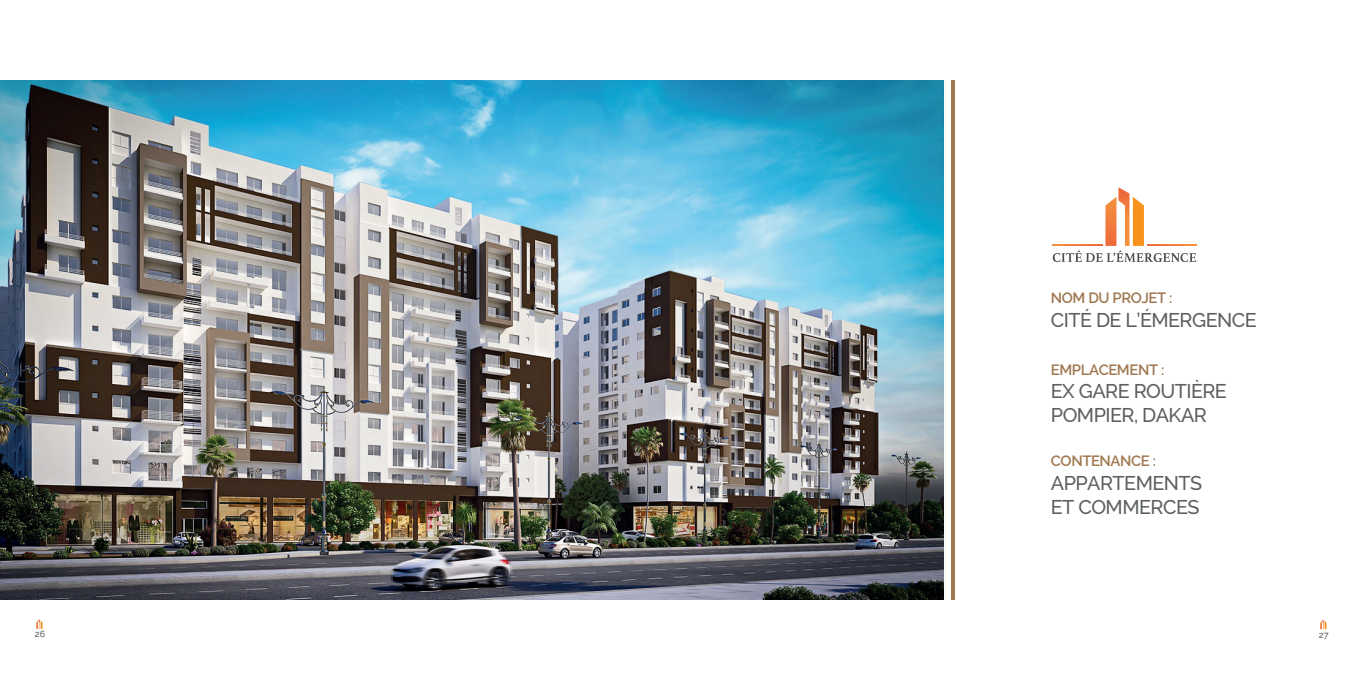
<style>
.page{position:relative;width:1362px;height:680px;background:#fff}
.page>*{position:absolute;margin:0;border:0;box-sizing:border-box;transform-origin:0 0}
.t1{font:500 19.73px/23.7px "Raleway";letter-spacing:-.025em;color:#5c5f5f}
.t2{font:600 14.85px "Raleway";letter-spacing:-.025em;color:#9f7750}
.t3{font:500 9px "Raleway";color:#5c5f5f}
</style>
<div class="page">
<hr style="left:952px;top:80px;width:3px;height:520px;background:#9f7750">
<img style="left:0;top:80px;width:944px;height:520px">
<svg style="left:1320px;top:619px;width:7px;height:10px"></svg>
<svg style="left:36px;top:619px;width:7px;height:9px"></svg>
<svg style="left:1053px;top:187px;width:143px;height:75px"></svg>
<svg style="left:1053px;top:244px;width:49px;height:2px"></svg>
<svg style="left:1147px;top:244px;width:50px;height:2px"></svg>
<p class="t2" style="left:1051px;top:289px;width:123px">NOM DU PROJET :</p>
<p class="t1" style="left:1051px;top:308px;width:207px">CITÉ DE L’ÉMERGENCE</p>
<p class="t2" style="left:1051px;top:361px;width:115px">EMPLACEMENT :</p>
<p class="t1" style="left:1051px;top:379px;width:178px">EX GARE ROUTIÈRE<br>POMPIER, DAKAR</p>
<p class="t2" style="left:1051px;top:452px;width:107px">CONTENANCE :</p>
<p class="t1" style="left:1051px;top:471px;width:153px">APPARTEMENTS<br>ET COMMERCES</p>
<p class="t3" style="left:35px;top:629px;width:12px">26</p>
<p class="t3" style="left:1319px;top:629px;width:11px">27</p>
</div>
